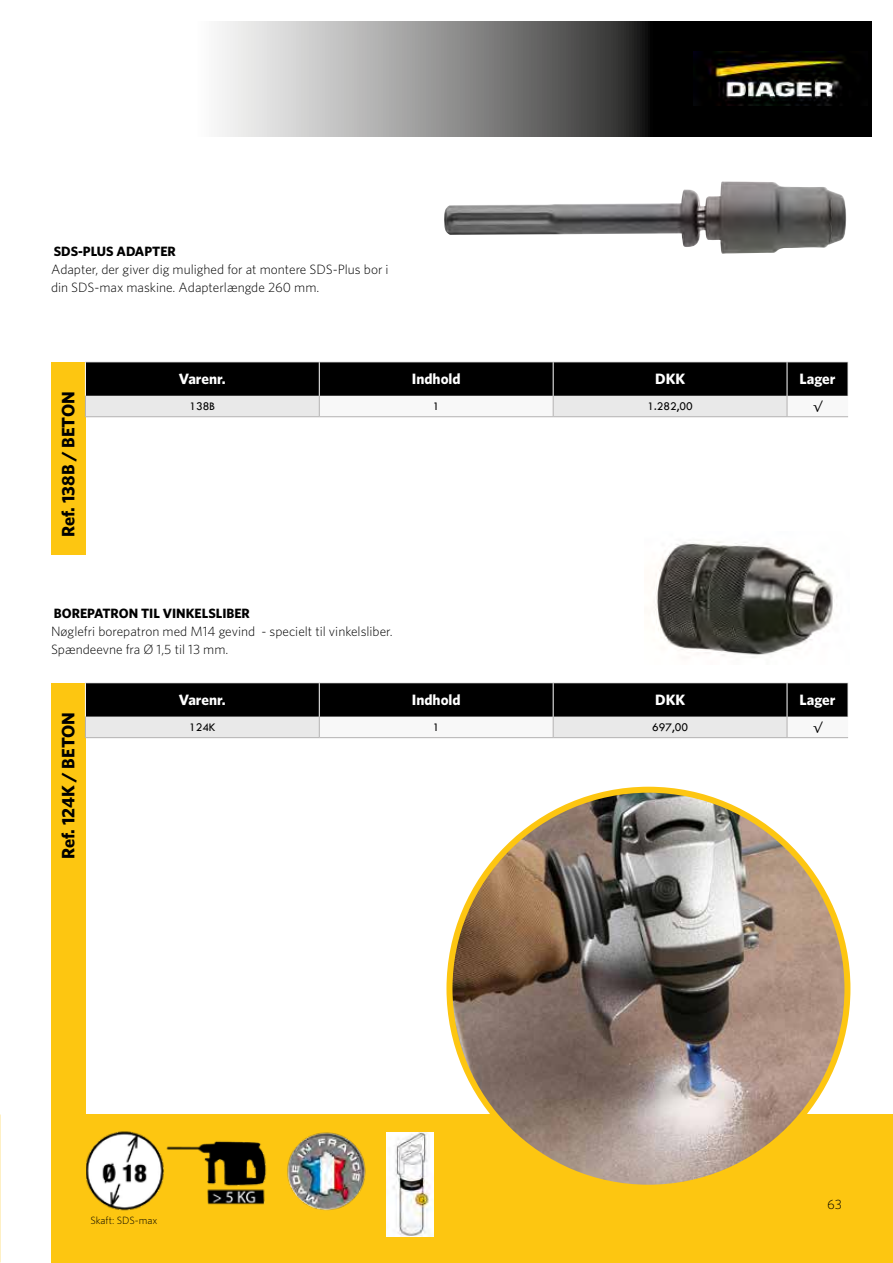
<style>
.page{position:relative;width:893px;height:1263px;background:#fff}
.page>*{position:absolute;margin:0;border:0;box-sizing:border-box;transform-origin:0 0}
.t1{font:700 18px "Whitney";color:#000}
.t2{font:700 15px "Whitney";color:#fff}
.t3{font:300 13.5px/18px "Whitney";color:#000}
.t4{font:700 13.5px "Whitney";color:#000}
.t5{font:12px "Tw Cen";color:#000}
.t6{font:12px "Verdana";color:#000}
.t7{font:300 10.5px "Whitney";color:#000}
</style>
<div class="page">
<div style="left:85px;top:1114px;width:808px;height:149px;background:#fdc611"></div>
<img style="left:86px;top:1131px;width:78px;height:80px">
<img style="left:166px;top:1141px;width:101px;height:64px">
<img style="left:287px;top:1132px;width:79px;height:79px">
<div style="left:51px;top:1114px;width:34px;height:149px;background:#fdc611"></div>
<img style="left:387px;top:1132px;width:47px;height:104px">
<svg style="left:219px;top:21px;width:653px;height:116px;background:#6e6e6e"></svg>
<img style="left:693px;top:52px;width:174px;height:53px">
<div style="left:51px;top:362px;width:34px;height:192px;background:#fdc611"></div>
<div style="left:51px;top:683px;width:34px;height:447px;background:#fdc611"></div>
<img style="left:444px;top:181px;width:403px;height:73px">
<img style="left:654px;top:541px;width:183px;height:117px">
<img style="left:449px;top:790px;width:398px;height:398px;border-radius:199px">
<svg style="left:85px;top:362px;width:763px;height:55px;background:#5c5c5c"></svg>
<hr style="left:553px;top:416px;width:234px;height:1px;background:#b3b2b2">
<hr style="left:319px;top:416px;width:234px;height:1px;background:#b3b2b2">
<svg style="left:85px;top:683px;width:763px;height:55px;background:#5c5c5c"></svg>
<hr style="left:553px;top:737px;width:234px;height:1px;background:#b3b2b2">
<hr style="left:319px;top:737px;width:234px;height:1px;background:#b3b2b2">
<p class="t4" style="left:54px;top:243px;width:124px">SDS-PLUS ADAPTER</p>
<p class="t3" style="left:51px;top:260px;width:339px">Adapter, der giver dig mulighed for at montere SDS-Plus bor i din SDS-max maskine. Adapterlængde 260 mm.</p>
<h1 class="t1" style="left:57px;top:537px;width:147px;rotate:-90deg">Ref. 138B / BETON</h1>
<p class="t2" style="left:179px;top:370px;width:48px">Varenr.</p>
<p class="t2" style="left:412px;top:370px;width:50px">Indhold</p>
<p class="t2" style="left:655px;top:370px;width:32px">DKK</p>
<p class="t2" style="left:800px;top:370px;width:37px">Lager</p>
<p class="t5" style="left:189px;top:399px;width:27px">138B</p>
<p class="t5" style="left:433px;top:399px;width:8px">1</p>
<p class="t5" style="left:648px;top:399px;width:46px">1.282,00</p>
<p class="t6" style="left:813px;top:398px;width:11px">√</p>
<p class="t4" style="left:54px;top:605px;width:198px">BOREPATRON TIL VINKELSLIBER</p>
<p class="t3" style="left:51px;top:622px;width:343px">Nøglefri borepatron med M14 gevind - specielt til vinkelsliber.<br>Spændeevne fra Ø 1,5 til 13 mm.</p>
<h1 class="t1" style="left:57px;top:859px;width:148px;rotate:-90deg">Ref. 124K / BETON</h1>
<p class="t2" style="left:179px;top:691px;width:48px">Varenr.</p>
<p class="t2" style="left:412px;top:691px;width:50px">Indhold</p>
<p class="t2" style="left:655px;top:691px;width:32px">DKK</p>
<p class="t2" style="left:800px;top:691px;width:37px">Lager</p>
<p class="t5" style="left:189px;top:720px;width:28px">124K</p>
<p class="t5" style="left:433px;top:720px;width:8px">1</p>
<p class="t5" style="left:652px;top:720px;width:37px">697,00</p>
<p class="t6" style="left:813px;top:719px;width:11px">√</p>
<p class="t7" style="left:91px;top:1214px;width:68px">Skaft: SDS-max</p>
<p class="t3" style="left:827px;top:1195px;width:16px">63</p>
</div>
